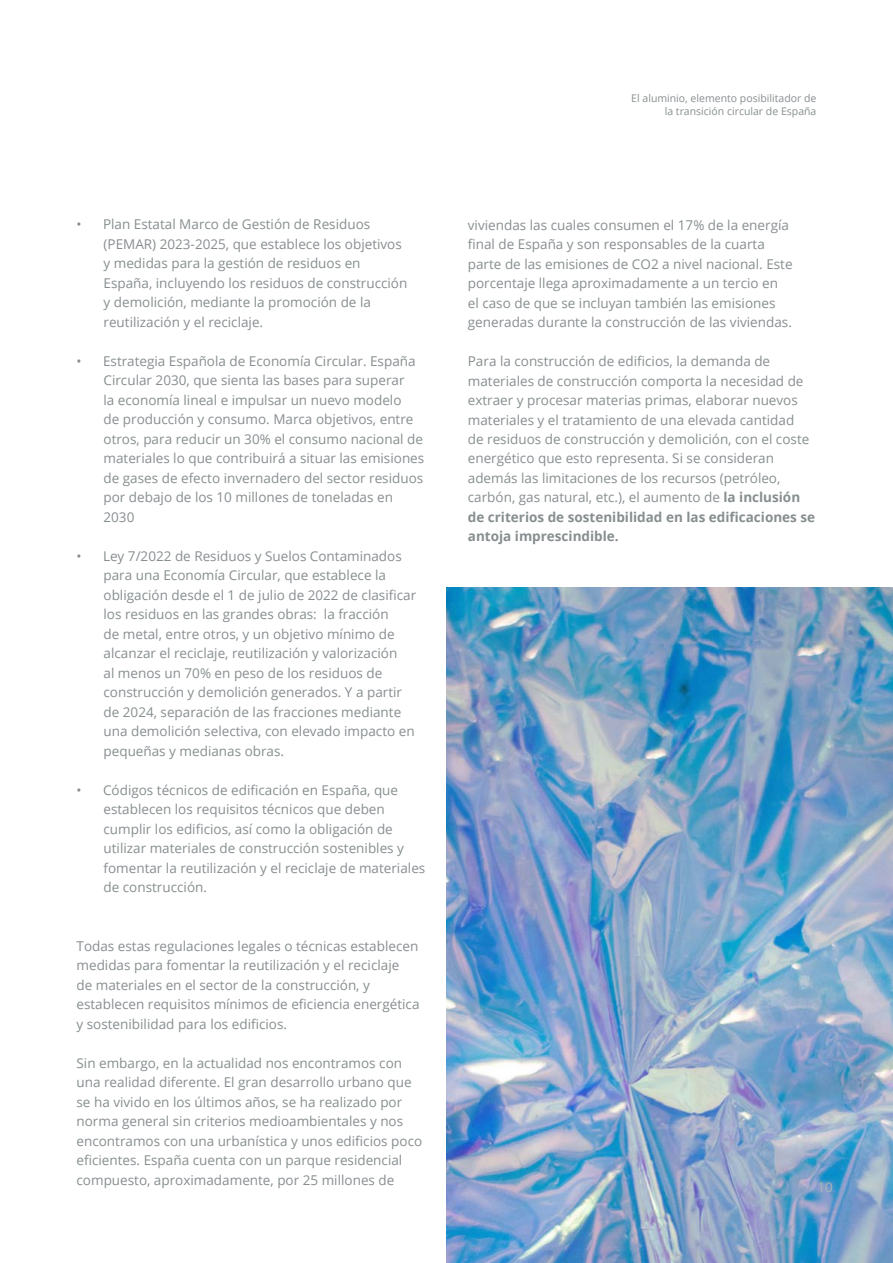
<style>
.page{position:relative;width:893px;height:1263px;background:#fff}
.page>*{position:absolute;margin:0;border:0;box-sizing:border-box;transform-origin:0 0}
.t1{font:13.5px/19.5px "Open Sans";color:#878e90}
.t2{font:13.5px "Open Sans";color:#acb4b6}
.t3{font:10.5px/13.5px "Open Sans";color:#878e90;text-align:right}
.s1{font-weight:700}
</style>
<div class="page">
<img style="left:446px;top:587px;width:447px;height:676px">
<p class="t1" style="left:104px;top:214px;width:305px;text-indent:-27px">• Plan Estatal Marco de Gestión de Residuos (PEMAR) 2023-2025, que establece los objetivos y medidas para la gestión de residuos en España, incluyendo los residuos de construcción y demolición, mediante la promoción de la reutilización y el reciclaje.</p>
<p class="t1" style="left:104px;top:351px;width:322px;text-indent:-27px">• Estrategia Española de Economía Circular. España Circular 2030, que sienta las bases para superar<br>la economía lineal e impulsar un nuevo modelo<br>de producción y consumo. Marca objetivos, entre otros, para reducir un 30% el consumo nacional de materiales lo que contribuirá a situar las emisiones de gases de efecto invernadero del sector residuos por debajo de los 10 millones de toneladas en 2030</p>
<p class="t1" style="left:104px;top:546px;width:314px;text-indent:-27px">• Ley 7/2022 de Residuos y Suelos Contaminados para una Economía Circular, que establece la obligación desde el 1 de julio de 2022 de clasificar los residuos en las grandes obras: la fracción<br>de metal, entre otros, y un objetivo mínimo de alcanzar el reciclaje, reutilización y valorización<br>al menos un 70% en peso de los residuos de construcción y demolición generados. Y a partir de 2024, separación de las fracciones mediante una demolición selectiva, con elevado impacto en pequeñas y medianas obras.</p>
<p class="t1" style="left:104px;top:780px;width:323px;text-indent:-27px">• Códigos técnicos de edificación en España, que establecen los requisitos técnicos que deben cumplir los edificios, así como la obligación de utilizar materiales de construcción sostenibles y fomentar la reutilización y el reciclaje de materiales de construcción.</p>
<p class="t1" style="left:77px;top:936px;width:344px">Todas estas regulaciones legales o técnicas establecen medidas para fomentar la reutilización y el reciclaje<br>de materiales en el sector de la construcción, y establecen requisitos mínimos de eficiencia energética y sostenibilidad para los edificios.</p>
<p class="t1" style="left:77px;top:1053px;width:347px">Sin embargo, en la actualidad nos encontramos con una realidad diferente. El gran desarrollo urbano que se ha vivido en los últimos años, se ha realizado por norma general sin criterios medioambientales y nos encontramos con una urbanística y unos edificios poco eficientes. España cuenta con un parque residencial compuesto, aproximadamente, por 25 millones de</p>
<p class="t3" style="left:631px;top:91px;width:187px">El aluminio, elemento posibilitador de la transición circular de España</p>
<p class="t1" style="left:468px;top:215px;width:326px">viviendas las cuales consumen el 17% de la energía final de España y son responsables de la cuarta parte de las emisiones de CO2 a nivel nacional. Este porcentaje llega aproximadamente a un tercio en<br>el caso de que se incluyan también las emisiones generadas durante la construcción de las viviendas.</p>
<p class="t1" style="left:468px;top:351px;width:349px">Para la construcción de edificios, la demanda de materiales de construcción comporta la necesidad de extraer y procesar materias primas, elaborar nuevos materiales y el tratamiento de una elevada cantidad<br>de residuos de construcción y demolición, con el coste energético que esto representa. Si se consideran además las limitaciones de los recursos (petróleo, carbón, gas natural, etc.), el aumento de <span class="s1">la inclusión de criterios de sostenibilidad en las edificaciones se antoja imprescindible.</span></p>
<p class="t2" style="left:817px;top:1178px;width:17px">10</p>
</div>
